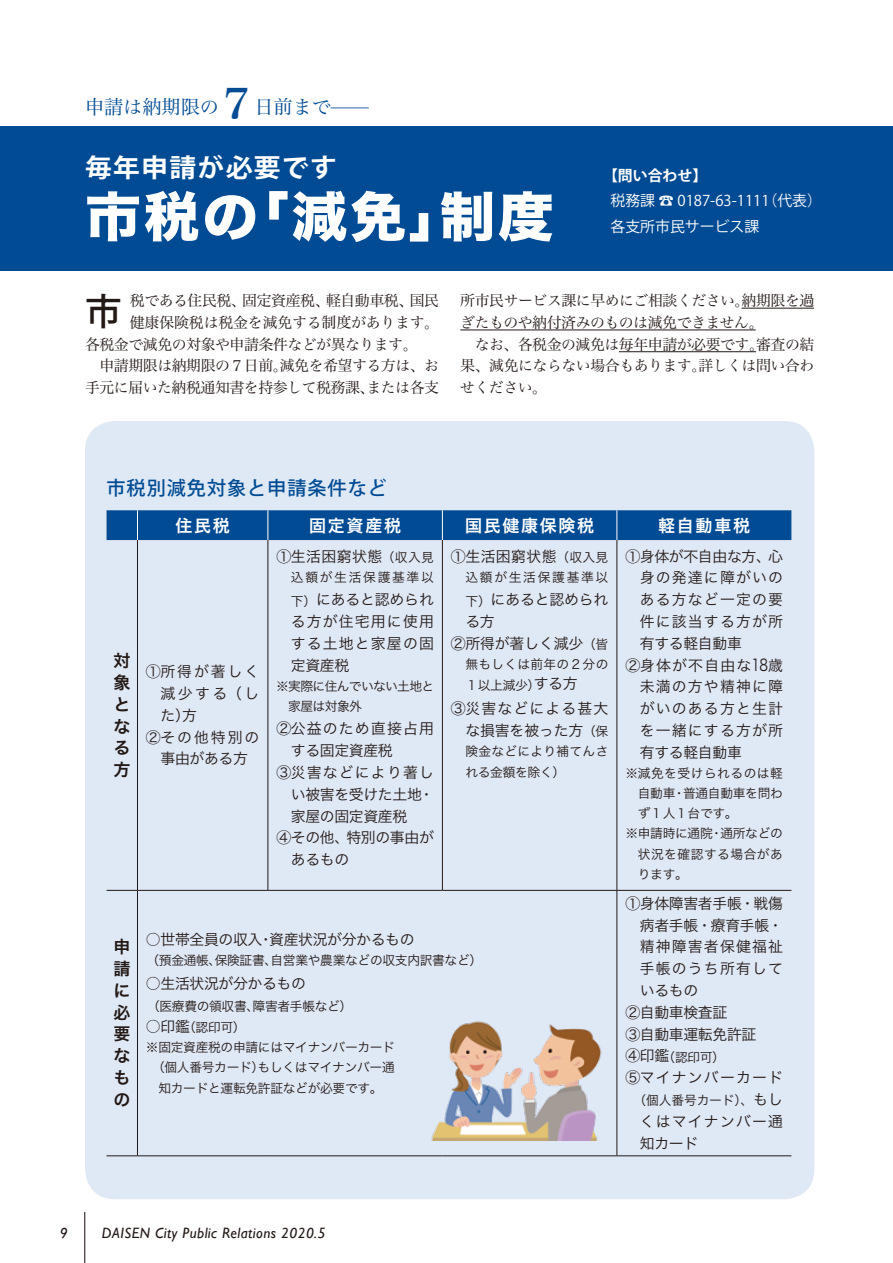
<style>
.page{position:relative;width:893px;height:1263px;background:#fff}
.page>*{position:absolute;margin:0;border:0;box-sizing:border-box;transform-origin:0 0}
.t1{font:53.1px "Hira Kaku Std W8";letter-spacing:.05em;color:#fff;scale:1.05 1}
.t2{font:41.4px "Hira Min Pro W6";color:#004b93}
.t3{font:500 36.6px "Koz Go Pro";color:#221815}
.t4{font:700 25.5px "Koz Go Pro";letter-spacing:.05em;color:#fff;scale:1.05 1}
.t5{font:500 19.2px "Koz Go Pro";letter-spacing:.05em;color:#004b93}
.t6{font:19.2px "Hira Min Pro W3";color:#004b93}
.t7{font:16.95px "Hira Kaku Pro W6";letter-spacing:.1em;color:#fff}
.t8{font:16.95px/21.8px "Hira Kaku Pro W6";color:#221815;text-align:justify}
.t9{font:italic 15px "Gill Sans";letter-spacing:.03em;color:#221815}
.t10{font:14.85px/21.8px "Hira Kaku Pro N W3";letter-spacing:-.01em;color:#221815;text-align:justify}
.t11{font:14.85px/21.8px "Hira Min Pro W3";letter-spacing:-.03em;color:#221815}
.t12{font:14.85px/21.8px "Hira Kaku Pro N W3";letter-spacing:.075em;color:#221815}
.t13{font:14.85px/25.5px "Koz Go Pro";color:#fff}
.t14{font:14.85px "Hira Kaku Pro N W3";letter-spacing:.13em;color:#221815}
.t15{font:14.85px "Hira Kaku Pro N W3";letter-spacing:.025em;color:#221815}
.t16{font:14.85px "Hira Kaku Pro N W3";letter-spacing:.085em;color:#221815}
.t17{font:700 14.85px "Koz Go Pro";color:#fff}
.t18{font:12.75px/20.2px "Hira Kaku Pro N W3";letter-spacing:-.025em;color:#221815}
.t19{font:12.75px/20.2px "Hira Kaku Pro N W3";letter-spacing:.035em;color:#221815;text-align:right}
.t20{font:12.75px/20.7px "Hira Kaku Pro N W3";letter-spacing:.02em;color:#221815}
.t21{font:12.75px "Hira Kaku Pro N W3";letter-spacing:.135em;color:#221815}
.t22{font:12.75px/20.2px "Hira Kaku Pro N W3";letter-spacing:-.045em;color:#221815}
.s1{font-size:16.05px}
</style>
<div class="page">
<div style="left:85px;top:421px;width:729px;height:778px;background:#dfe9f6;border-radius:30px"></div>
<div style="left:107px;top:510px;width:684px;height:30px;background:#004b93"></div>
<hr style="left:137px;top:510px;width:1px;height:30px;background:#fff">
<hr style="left:268px;top:510px;width:1px;height:30px;background:#fff">
<hr style="left:442px;top:510px;width:1px;height:30px;background:#fff">
<hr style="left:617px;top:510px;width:1px;height:30px;background:#fff">
<hr style="left:137px;top:540px;width:1px;height:350px;background:#221815">
<hr style="left:268px;top:540px;width:1px;height:350px;background:#221815">
<hr style="left:442px;top:540px;width:1px;height:350px;background:#221815">
<hr style="left:617px;top:540px;width:1px;height:350px;background:#221815">
<hr style="left:107px;top:890px;width:30px;height:1px;background:#221815">
<hr style="left:137px;top:890px;width:131px;height:1px;background:#221815">
<hr style="left:137px;top:891px;width:1px;height:264px;background:#221815">
<hr style="left:268px;top:890px;width:174px;height:1px;background:#221815">
<hr style="left:442px;top:890px;width:175px;height:1px;background:#221815">
<hr style="left:617px;top:890px;width:174px;height:1px;background:#221815">
<hr style="left:617px;top:891px;width:1px;height:264px;background:#221815">
<hr style="left:107px;top:1155px;width:30px;height:1px;background:#221815">
<hr style="left:137px;top:1155px;width:131px;height:1px;background:#221815">
<hr style="left:268px;top:1155px;width:174px;height:1px;background:#221815">
<hr style="left:442px;top:1155px;width:175px;height:1px;background:#221815">
<hr style="left:617px;top:1155px;width:174px;height:1px;background:#221815">
<img style="left:431px;top:1021px;width:171px;height:120px">
<div style="left:0;top:126px;width:893px;height:145px;background:#004b93"></div>
<hr style="left:742px;top:308px;width:72px;height:1px;background:#221815">
<hr style="left:460px;top:330px;width:296px;height:1px;background:#221815">
<hr style="left:619px;top:351px;width:137px;height:1px;background:#221815">
<hr style="left:84px;top:1212px;width:1px;height:51px;background:#221815">
<p class="t6" style="left:85px;top:91px;width:135px">申請は納期限の</p>
<h2 class="t2" style="left:224px;top:67px;width:27px">7</h2>
<p class="t6" style="left:254px;top:91px;width:116px">日前まで̶</p>
<h3 class="t4" style="left:85px;top:151px;width:241px">毎年申請が必要です</h3>
<h1 class="t1" style="left:85px;top:187px;width:166px">市税の</h1>
<h1 class="t1" style="left:233px;top:187px;width:222px">「減免」</h1>
<h1 class="t1" style="left:439px;top:187px;width:110px">制度</h1>
<p class="t17" style="left:603px;top:166px;width:106px">【問い合わせ【</p>
<p class="t13" style="left:610px;top:188px;width:161px">税務課 ☎ 0187-63-1111各支所市民サービス課</p>
<p class="t13" style="left:762px;top:188px;width:61px">（代表(</p>
<p class="t11" style="left:326px;top:288px;width:89px">軽自動車税、</p>
<p class="t11" style="left:242px;top:288px;width:89px">固定資産税、</p>
<p class="t11" style="left:130px;top:288px;width:117px">税である住民税、</p>
<h3 class="t3" style="left:85px;top:288px;width:38px">市</h3>
<p class="t11" style="left:410px;top:288px;width:31px">国民</p>
<p class="t11" style="left:85px;top:310px;width:356px;text-indent:45px">健康保険税は税金を減免する制度があります。各税金で減免の対象や申請条件などが異なります。<br>　申請期限は納期限の７日前減免を希望する方は、お</p>
<p class="t11" style="left:85px;top:354px;width:356px;text-indent:188px">。<br>手元に届いた納税通知書を持参して税務課または各支</p>
<p class="t11" style="left:360px;top:375px;width:16px">、</p>
<p class="t11" style="left:460px;top:288px;width:355px">所市民サービス課に早めにご相談ください納期限を過</p>
<p class="t11" style="left:460px;top:288px;width:356px;text-indent:274px">。<br>ぎたものや納付済みのものは減免できません。<br>　なお、各税金の減免は毎年申請が必要です審査の結</p>
<p class="t11" style="left:460px;top:332px;width:356px;text-indent:289px">。<br>果、減免にならない場合もあります詳しくは問い合わ</p>
<p class="t11" style="left:691px;top:354px;width:16px">。</p>
<p class="t11" style="left:460px;top:375px;width:88px">せください。</p>
<p class="t9" style="left:60px;top:1225px;width:9px">9</p>
<p class="t5" style="left:107px;top:476px;width:282px">市税別減免対象と申請条件など</p>
<p class="t7" style="left:175px;top:510px;width:56px">住民税</p>
<p class="t8" style="left:113px;top:649px;width:19px">対象となる方</p>
<p class="t14" style="left:146px;top:658px;width:115px">①所得が著しく</p>
<p class="t10" style="left:160px;top:681px;width:100px">減少する（し</p>
<p class="t10" style="left:160px;top:703px;width:38px">た方）</p>
<p class="t14" style="left:146px;top:724px;width:115px">②その他特別の</p>
<p class="t10" style="left:160px;top:747px;width:89px">事由がある方</p>
<p class="t7" style="left:309px;top:510px;width:93px">固定資産税</p>
<p class="t15" style="left:276px;top:543px;width:107px">①生活困窮状態</p>
<p class="t21" style="left:291px;top:565px;width:144px">込額が生活保護基準以</p>
<p class="t10" style="left:316px;top:588px;width:119px">にあると認められ</p>
<p class="t18" style="left:382px;top:546px;width:54px">（収入見</p>
<p class="t18" style="left:291px;top:590px;width:27px">下）</p>
<p class="t10" style="left:291px;top:609px;width:144px">る方が住宅用に使用する土地と家屋の固定資産税</p>
<p class="t22" style="left:288px;top:675px;width:147px;text-indent:-12px">※実際に住んでいない土地と家屋は対象外</p>
<p class="t12" style="left:276px;top:717px;width:159px">②公益のため直接占用</p>
<p class="t10" style="left:291px;top:739px;width:103px">する固定資産税</p>
<p class="t12" style="left:276px;top:760px;width:159px">③災害などにより著し</p>
<p class="t10" style="left:419px;top:782px;width:16px">・</p>
<p class="t10" style="left:291px;top:782px;width:132px">い被害を受けた土地</p>
<p class="t10" style="left:291px;top:804px;width:118px">家屋の固定資産税</p>
<p class="t10" style="left:346px;top:826px;width:89px">特別の事由が</p>
<p class="t10" style="left:276px;top:826px;width:74px;text-align:right">④その他、あるもの</p>
<p class="t7" style="left:465px;top:510px;width:131px">国民健康保険税</p>
<p class="t15" style="left:451px;top:543px;width:107px">①生活困窮状態</p>
<p class="t21" style="left:465px;top:565px;width:144px">込額が生活保護基準以</p>
<p class="t10" style="left:491px;top:588px;width:119px">にあると認められ</p>
<p class="t18" style="left:556px;top:546px;width:54px">（収入見</p>
<p class="t18" style="left:465px;top:590px;width:27px">下）</p>
<p class="t10" style="left:465px;top:609px;width:31px">る方</p>
<p class="t10" style="left:451px;top:631px;width:134px">②所得が著しく減少</p>
<p class="t20" style="left:465px;top:653px;width:144px">無もしくは前年の２分の</p>
<p class="t10" style="left:534px;top:672px;width:45px">する方</p>
<p class="t18" style="left:583px;top:633px;width:27px">（皆</p>
<p class="t18" style="left:465px;top:674px;width:76px">１以上減少）</p>
<p class="t12" style="left:451px;top:697px;width:159px">③災害などによる甚大</p>
<p class="t18" style="left:583px;top:720px;width:27px">（保</p>
<p class="t10" style="left:465px;top:718px;width:119px">な損害を被った方</p>
<p class="t20" style="left:465px;top:740px;width:144px">険金などにより補てんされる金額を除く(</p>
<p class="t8" style="left:114px;top:935px;width:19px">申請に必要なもの</p>
<p class="t10" style="left:269px;top:927px;width:147px">資産状況が分かるもの</p>
<p class="t10" style="left:146px;top:927px;width:118px">○世帯全員の収入</p>
<p class="t10" style="left:258px;top:927px;width:16px">・</p>
<p class="t18" style="left:270px;top:949px;width:213px">自営業や農業などの収支内訳書など(</p>
<p class="t18" style="left:215px;top:949px;width:64px">保険証書、</p>
<p class="t18" style="left:146px;top:949px;width:76px">（預金通帳、</p>
<p class="t10" style="left:146px;top:971px;width:161px">○生活状況が分かるもの</p>
<p class="t18" style="left:253px;top:995px;width:101px">障害者手帳など(</p>
<p class="t18" style="left:183px;top:994px;width:78px;line-height:21.8px;text-indent:-36px">（医療費の領収書、（認印可(</p>
<p class="t10" style="left:146px;top:1015px;width:45px">○印鑑</p>
<p class="t18" style="left:146px;top:1036px;width:251px;text-align:right">※固定資産税の申請にはマイナンバーカードもしくはマイナンバー通</p>
<p class="t18" style="left:146px;top:1056px;width:238px">　（個人番号カード）<br>　知カードと運転免許証などが必要です。</p>
<p class="t7" style="left:658px;top:510px;width:93px">軽自動車税</p>
<p class="t10" style="left:625px;top:544px;width:147px">①身体が不自由な方、</p>
<p class="t12" style="left:640px;top:566px;width:144px">身の発達に障がいの</p>
<p class="t12" style="left:640px;top:588px;width:144px">ある方など一定の要</p>
<p class="t12" style="left:640px;top:609px;width:144px">件に該当する方が所</p>
<p class="t10" style="left:640px;top:631px;width:103px">有する軽自動車</p>
<p class="t16" style="left:625px;top:652px;width:159px">②身体が不自由な<span class="s1">18</span>歳</p>
<p class="t12" style="left:640px;top:675px;width:144px">未満の方や精神に障</p>
<p class="t12" style="left:640px;top:697px;width:144px">がいのある方と生計</p>
<p class="t12" style="left:640px;top:718px;width:144px">を一緒にする方が所</p>
<p class="t10" style="left:640px;top:740px;width:103px">有する軽自動車</p>
<p class="t19" style="left:625px;top:762px;width:159px">※減免を受けられるのは軽普通自動車を問わ</p>
<p class="t10" style="left:768px;top:544px;width:16px">心</p>
<p class="t18" style="left:638px;top:782px;width:39px">自動車</p>
<p class="t18" style="left:638px;top:802px;width:101px">ず１人１台です。</p>
<p class="t18" style="left:720px;top:822px;width:64px">通所などの</p>
<p class="t18" style="left:673px;top:782px;width:14px">・</p>
<p class="t19" style="left:638px;top:822px;width:147px;text-align:left;text-indent:-12px">※申請時に通院<br>状況を確認する場合があります。</p>
<p class="t18" style="left:710px;top:822px;width:14px">・</p>
<p class="t10" style="left:625px;top:891px;width:159px">①身体障害者手帳・戦傷</p>
<p class="t10" style="left:640px;top:913px;width:144px">病者手帳・療育手帳・</p>
<p class="t12" style="left:640px;top:935px;width:144px">精神障害者保健福祉</p>
<p class="t12" style="left:640px;top:957px;width:144px">手帳のうち所有して</p>
<p class="t10" style="left:640px;top:978px;width:60px">いるもの</p>
<p class="t10" style="left:625px;top:1000px;width:103px">②自動車検査証</p>
<p class="t10" style="left:625px;top:1022px;width:132px">③自動車運転免許証</p>
<p class="t18" style="left:663px;top:1046px;width:64px">（認印可(</p>
<p class="t10" style="left:625px;top:1044px;width:45px">④印鑑</p>
<p class="t12" style="left:625px;top:1066px;width:159px">⑤マイナンバーカード</p>
<p class="t10" style="left:753px;top:1087px;width:31px">もし</p>
<p class="t18" style="left:633px;top:1089px;width:121px">（個人番号カード）、</p>
<p class="t12" style="left:640px;top:1109px;width:144px">くはマイナンバー通知カード</p>
<p class="t9" style="left:102px;top:1225px;width:225px">DAISEN City Public Relations 2020.5</p>
</div>
